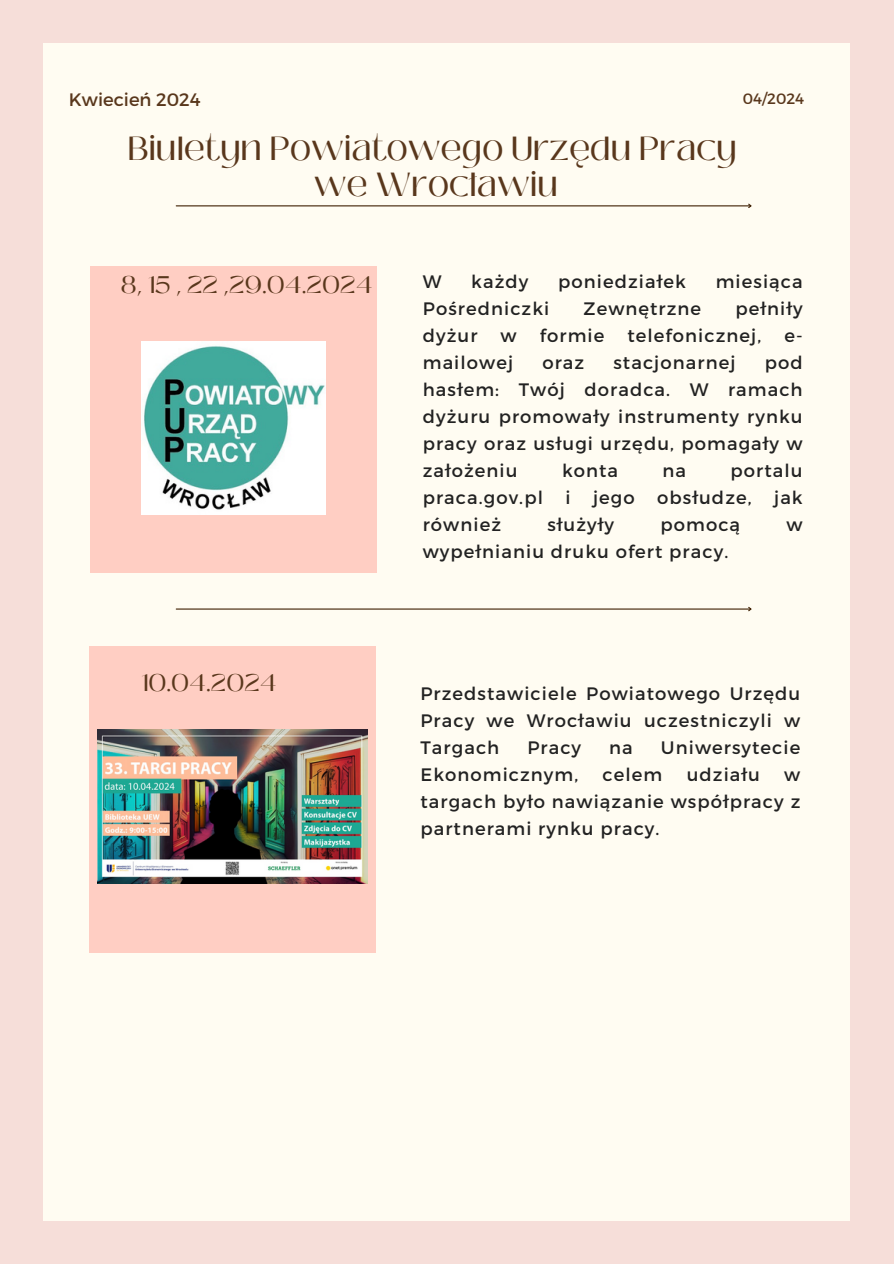
<style>
.page{position:relative;width:894px;height:1264px;background:#fff}
.page>*{position:absolute;margin:0;border:0;box-sizing:border-box;transform-origin:0 0}
.t1{font:33.3px/36px "Black Mango";color:#59371c;text-align:center}
.t2{font:24px "Black Mango";color:#59371c}
.t3{font:18px/27px "Montserrat";letter-spacing:.06em;color:#222;text-align:justify}
.t4{font:18px "Montserrat";color:#59371c}
.t5{font:15px "Montserrat";color:#59371c}
</style>
<div class="page">
<div style="left:0;top:0;width:893px;height:1263px;background:#f6ded9"></div>
<div style="left:43px;top:43px;width:806px;height:1178px;background:#fffcf2"></div>
<div style="left:90px;top:266px;width:287px;height:307px;background:#ffcec3"></div>
<hr style="left:176px;top:205px;width:574px;height:1px;background:#402104">
<svg style="left:747px;top:203px;width:5px;height:5px"></svg>
<img style="left:141px;top:341px;width:185px;height:174px">
<hr style="left:176px;top:608px;width:574px;height:1px;background:#402104">
<svg style="left:747px;top:606px;width:5px;height:6px"></svg>
<div style="left:89px;top:645px;width:286px;height:307px;background:#ffcec3"></div>
<img style="left:97px;top:729px;width:270px;height:154px">
<h2 class="t4" style="left:69px;top:88px;width:133px">Kwiecień 2024</h2>
<h2 class="t5" style="left:742px;top:88px;width:63px">04/2024</h2>
<h3 class="t1" style="left:127px;top:131px;width:610px">Biuletyn Powiatowego Urzędu Pracy we Wrocławiu</h3>
<h3 class="t2" style="left:120px;top:266px;width:253px">8, 15 , 22 ,29.04.2024</h3>
<p class="t2" style="left:141px;top:664px;width:137px">10.04.2024</p>
<p class="t3" style="left:422px;top:267px;width:20px">W</p>
<p class="t3" style="left:471px;top:267px;width:59px">każdy</p>
<p class="t3" style="left:558px;top:267px;width:129px">poniedziałek</p>
<p class="t3" style="left:715px;top:267px;width:88px">miesiąca</p>
<p class="t3" style="left:422px;top:294px;width:128px">Pośredniczki</p>
<p class="t3" style="left:583px;top:294px;width:119px">Zewnętrzne</p>
<p class="t3" style="left:735px;top:294px;width:69px">pełniły</p>
<p class="t3" style="left:422px;top:321px;width:56px">dyżur</p>
<p class="t3" style="left:500px;top:321px;width:18px">w</p>
<p class="t3" style="left:539px;top:321px;width:66px">formie</p>
<p class="t3" style="left:627px;top:321px;width:135px">telefonicznej,</p>
<p class="t3" style="left:784px;top:321px;width:20px">e-</p>
<p class="t3" style="left:422px;top:348px;width:92px">mailowej</p>
<p class="t3" style="left:542px;top:348px;width:43px">oraz</p>
<p class="t3" style="left:613px;top:348px;width:124px">stacjonarnej</p>
<p class="t3" style="left:422px;top:348px;width:381px;text-indent:342px">pod hasłem: Twój doradca. W ramach dyżuru promowały instrumenty rynku pracy oraz usługi urzędu, pomagały w założeniu</p>
<p class="t3" style="left:422px;top:456px;width:381px;text-indent:308px">portalu praca.gov.pl i jego obsłudze, jak również</p>
<p class="t3" style="left:562px;top:456px;width:58px">konta</p>
<p class="t3" style="left:662px;top:456px;width:25px">na</p>
<p class="t3" style="left:547px;top:510px;width:68px">służyły</p>
<p class="t3" style="left:660px;top:510px;width:81px">pomocą</p>
<p class="t3" style="left:786px;top:510px;width:18px">w</p>
<p class="t3" style="left:422px;top:537px;width:307px">wypełnianiu druku ofert pracy.</p>
<h3 class="t3" style="left:420px;top:679px;width:381px">Przedstawiciele Powiatowego Urzędu Pracy we Wrocławiu uczestniczyli w Targach</h3>
<h3 class="t3" style="left:527px;top:733px;width:55px">Pracy</h3>
<h3 class="t3" style="left:609px;top:733px;width:25px">na</h3>
<h3 class="t3" style="left:660px;top:733px;width:141px">Uniwersytecie</h3>
<h3 class="t3" style="left:420px;top:760px;width:159px">Ekonomicznym,</h3>
<h3 class="t3" style="left:602px;top:760px;width:61px">celem</h3>
<h3 class="t3" style="left:686px;top:760px;width:75px">udziału</h3>
<h3 class="t3" style="left:420px;top:760px;width:381px;text-indent:364px">w targach było nawiązanie współpracy z partnerami rynku pracy.</h3>
</div>
